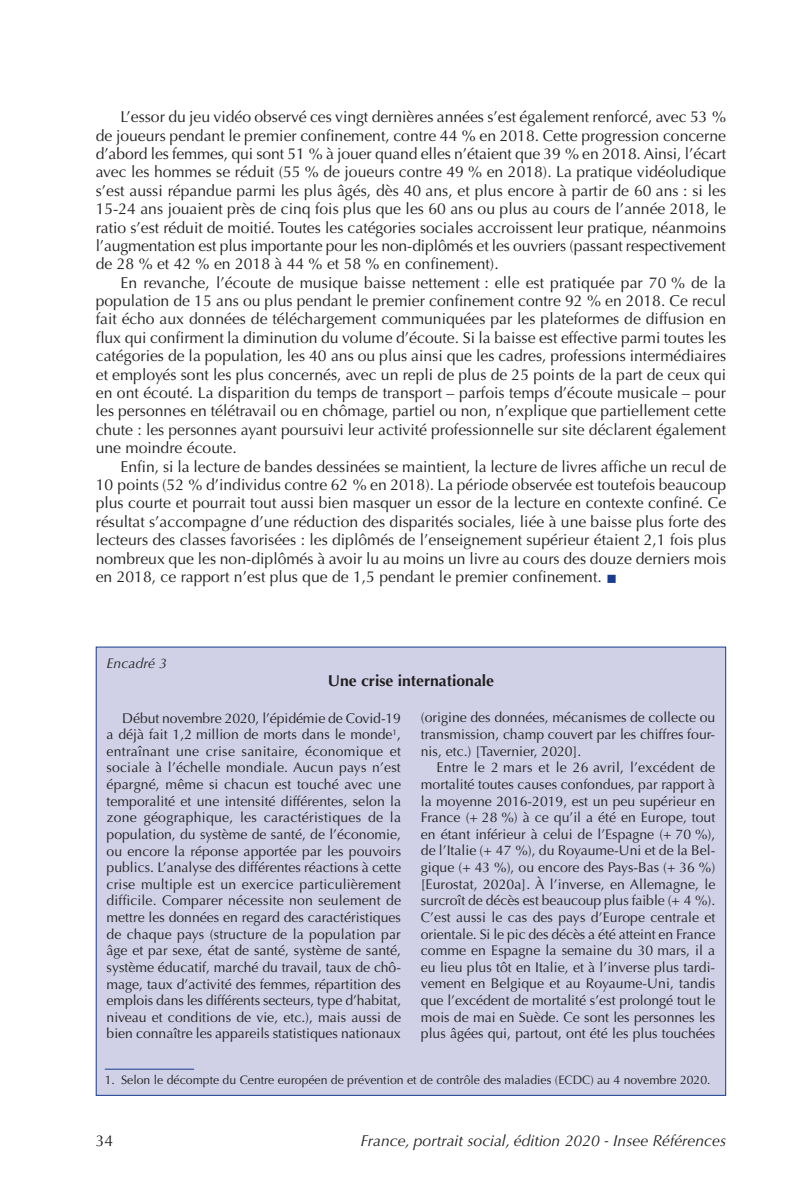
<style>
.page{position:relative;width:807px;height:1194px;background:#fff}
.page>*{position:absolute;margin:0;border:0;box-sizing:border-box;transform-origin:0 0}
.t1{font:15.75px/18.4px "Optima LT Std";color:#231f20;text-align:justify}
.t2{font:italic 15.75px "Optima LT Std";color:#231f20}
.t3{font:700 15.75px "Optima LT Std";color:#231f20}
.t4{font:14px/16.6px "Optima LT Std";color:#231f20;text-align:justify}
.t5{font:italic 14px "Optima LT Std";color:#231f20}
.t6{font:12.25px "Optima LT Std";color:#231f20}
.s1{color:#173b8e}
</style>
<div class="page">
<div style="left:96px;top:647px;width:629px;height:448px;background:#d0d1e7"></div>
<hr style="left:105px;top:1068px;width:89px;height:1px;background:#173b8e">
<p class="t1" style="left:96px;top:108px;width:632px;text-indent:25px">L’essor du jeu vidéo observé ces vingt dernières années s’est également renforcé, avec 53 % de joueurs pendant le premier confinement, contre 44 % en 2018. Cette progression concerne d’abord les femmes, qui sont 51 % à jouer quand elles n’étaient que 39 % en 2018. Ainsi, l’écart avec les hommes se réduit (55 % de joueurs contre 49 % en 2018). La pratique vidéoludique s’est aussi répandue parmi les plus âgés, dès 40 ans, et plus encore à partir de 60 ans : si les 15‑24 ans jouaient près de cinq fois plus que les 60 ans ou plus au cours de l’année 2018, le ratio s’est réduit de moitié. Toutes les catégories sociales accroissent leur pratique, néanmoins l’augmentation est plus importante pour les non‑diplômés et les ouvriers (passant respectivement de 28 % et 42 % en 2018 à 44 % et 58 % en confinement).</p>
<p class="t1" style="left:96px;top:273px;width:632px;text-indent:25px">En revanche, l’écoute de musique baisse nettement : elle est pratiquée par 70 % de la population de 15 ans ou plus pendant le premier confinement contre 92 % en 2018. Ce recul fait écho aux données de téléchargement communiquées par les plateformes de diffusion en flux qui confirment la diminution du volume d’écoute. Si la baisse est effective parmi toutes les catégories de la population, les 40 ans ou plus ainsi que les cadres, professions intermédiaires et employés sont les plus concernés, avec un repli de plus de 25 points de la part de ceux qui en ont écouté. La disparition du temps de transport – parfois temps d’écoute musicale – pour les personnes en télétravail ou en chômage, partiel ou non, n’explique que partiellement cette chute : les personnes ayant poursuivi leur activité professionnelle sur site déclarent également une moindre écoute.</p>
<p class="t1" style="left:96px;top:457px;width:632px;text-indent:25px">Enfin, si la lecture de bandes dessinées se maintient, la lecture de livres affiche un recul de 10 points (52 % d’individus contre 62 % en 2018). La période observée est toutefois beaucoup plus courte et pourrait tout aussi bien masquer un essor de la lecture en contexte confiné. Ce résultat s’accompagne d’une réduction des disparités sociales, liée à une baisse plus forte des lecteurs des classes favorisées : les diplômés de l’enseignement supérieur étaient 2,1 fois plus nombreux que les non‑diplômés à avoir lu au moins un livre au cours des douze derniers mois en 2018, ce rapport n’est plus que de 1,5 pendant le premier confinement. <span class="s1">■</span></p>
<p class="t5" style="left:106px;top:654px;width:62px">Encadré 3</p>
<p class="t3" style="left:328px;top:671px;width:168px">Une crise internationale</p>
<p class="t4" style="left:106px;top:709px;width:296px;text-indent:16px">Début novembre 2020, l’épidémie de Covid‑19 a déjà fait 1,2 million de morts dans le monde<sup>1</sup>, entraînant une crise sanitaire, économique et sociale à l’échelle mondiale. Aucun pays n’est épargné, même si chacun est touché avec une temporalité et une intensité différentes, selon la zone géographique, les caractéristiques de la population, du système de santé, de l’économie, ou encore la réponse apportée par les pouvoirs publics. L’analyse des différentes réactions à cette crise multiple est un exercice particulièrement difficile. Comparer nécessite non seulement de mettre les données en regard des caractéristiques de chaque pays (structure de la population par âge et par sexe, état de santé, système de santé, système éducatif, marché du travail, taux de chô‑ mage, taux d’activité des femmes, répartition des emplois dans les différents secteurs, type d’habitat, niveau et conditions de vie, etc.), mais aussi de bien connaître les appareils statistiques nationaux</p>
<p class="t4" style="left:421px;top:709px;width:296px">(origine des données, mécanismes de collecte ou transmission, champ couvert par les chiffres four‑ nis, etc.) [Tavernier, 2020].</p>
<p class="t4" style="left:421px;top:759px;width:296px;text-indent:16px">Entre le 2 mars et le 26 avril, l’excédent de mortalité toutes causes confondues, par rapport à la moyenne 2016‑2019, est un peu supérieur en France (+ 28 %) à ce qu’il a été en Europe, tout en étant inférieur à celui de l’Espagne (+ 70 %), de l’Italie (+ 47 %), du Royaume‑Uni et de la Bel‑ gique (+ 43 %), ou encore des Pays‑Bas (+ 36 %) [Eurostat, 2020a]. À l’inverse, en Allemagne, le surcroît de décès est beaucoup plus faible (+ 4 %).<br>C’est aussi le cas des pays d’Europe centrale et orientale. Si le pic des décès a été atteint en France comme en Espagne la semaine du 30 mars, il a eu lieu plus tôt en Italie, et à l’inverse plus tardi‑ vement en Belgique et au Royaume‑Uni, tandis que l’excédent de mortalité s’est prolongé tout le mois de mai en Suède. Ce sont les personnes les plus âgées qui, partout, ont été les plus touchées</p>
<p class="t6" style="left:105px;top:1072px;width:607px">1. Selon le décompte du Centre européen de prévention et de contrôle des maladies (ECDC) au 4 novembre 2020.</p>
<p class="t1" style="left:96px;top:1131px;width:19px">34</p>
<p class="t2" style="left:360px;top:1131px;width:367px">France, portrait social, édition 2020 - Insee Références</p>
</div>
